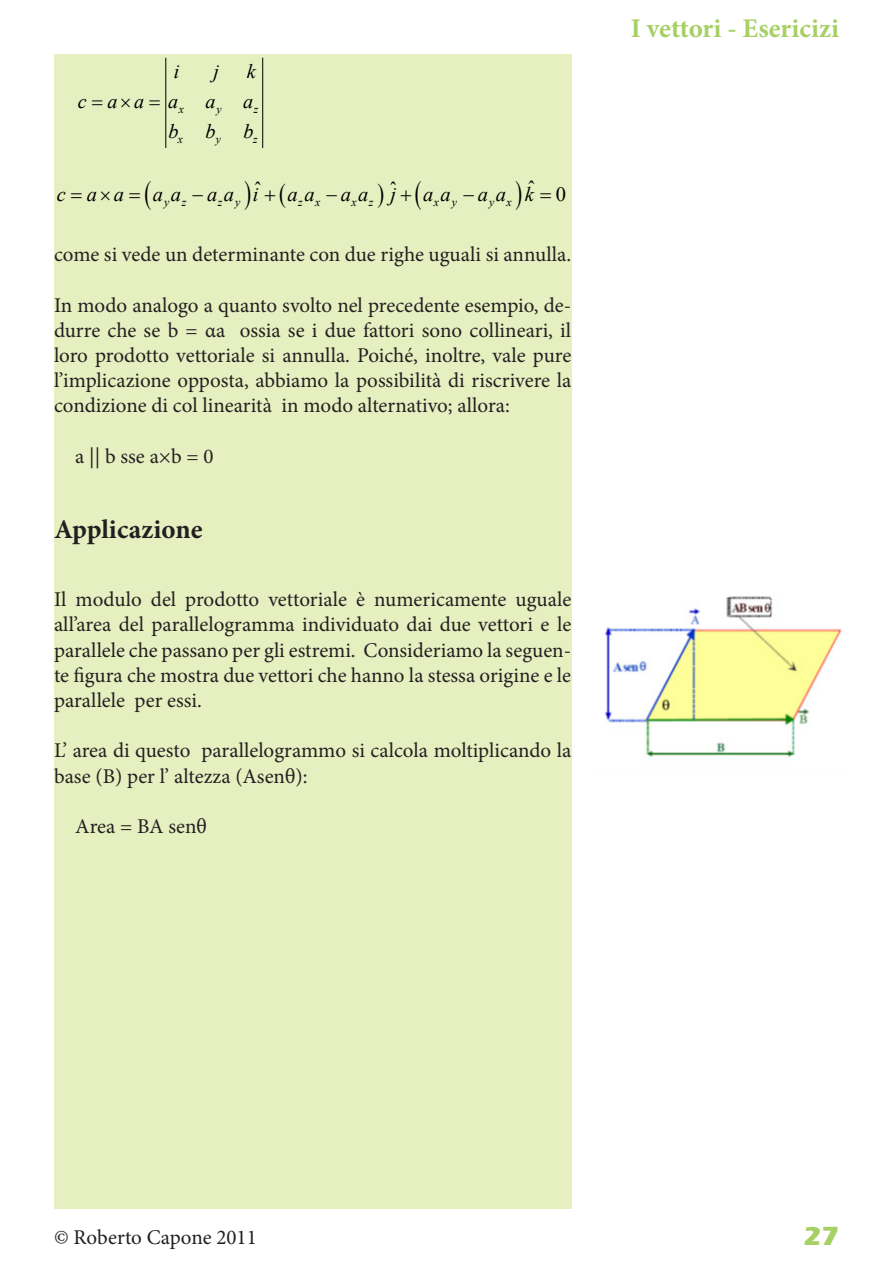
<style>
.page{position:relative;width:893px;height:1263px;background:#fff}
.page>*{position:absolute;margin:0;border:0;box-sizing:border-box;transform-origin:0 0}
.t1{font:700 27px "Minion Pro";color:#a6d064}
.t2{font:700 27px "Minion Pro";color:#231f20}
.t3{font:700 27px "Eras ITC";color:#a6d064}
.t4{font:21px/25.2px "Minion Pro";color:#231f20;text-align:justify}
.t5{font:italic 20.55px "Times New Roman";letter-spacing:.38em;color:#000}
.t6{font:20.55px "Times New Roman";color:#000}
.t7{font:italic 20.1px "Times New Roman";color:#000}
.t8{font:italic 11.85px "Times New Roman";color:#000}
.t9{font:italic 11.7px "Times New Roman";color:#000}
</style>
<div class="page">
<div style="left:54px;top:54px;width:517px;height:1155px;background:#e5efc0"></div>
<hr style="left:165px;top:58px;width:1px;height:89px;background:#000">
<hr style="left:262px;top:58px;width:1px;height:89px;background:#000">
<img style="left:605px;top:596px;width:237px;height:161px">
<p class="t7" style="left:174px;top:57px;width:7px">i</p>
<p class="t7" style="left:213px;top:57px;width:7px">j</p>
<p class="t7" style="left:247px;top:57px;width:10px">k</p>
<p class="t7" style="left:78px;top:87px;width:102px">caa a</p>
<p class="t7" style="left:205px;top:87px;width:12px">a</p>
<p class="t7" style="left:243px;top:87px;width:12px">a</p>
<p class="t7" style="left:168px;top:118px;width:12px">b</p>
<p class="t7" style="left:206px;top:118px;width:12px">b</p>
<p class="t7" style="left:243px;top:118px;width:12px">b</p>
<p class="t9" style="left:179px;top:101px;width:7px">x</p>
<p class="t9" style="left:216px;top:101px;width:7px">y</p>
<p class="t9" style="left:254px;top:101px;width:6px">z</p>
<p class="t9" style="left:178px;top:131px;width:7px">x</p>
<p class="t9" style="left:216px;top:131px;width:7px">y</p>
<p class="t9" style="left:253px;top:131px;width:6px">z</p>
<p class="t6" style="left:254px;top:176px;width:8px">ˆ</p>
<p class="t6" style="left:390px;top:176px;width:8px">ˆ</p>
<p class="t6" style="left:528px;top:177px;width:39px">ˆ 0</p>
<p class="t5" style="left:57px;top:180px;width:69px">caa</p>
<p class="t5" style="left:153px;top:180px;width:30px">a a</p>
<p class="t5" style="left:192px;top:180px;width:68px">−aa i</p>
<p class="t5" style="left:288px;top:180px;width:29px">a a</p>
<p class="t5" style="left:326px;top:180px;width:72px">−aa j</p>
<p class="t5" style="left:423px;top:180px;width:29px">a a</p>
<p class="t5" style="left:463px;top:180px;width:72px">−aa k</p>
<p class="t8" style="left:164px;top:194px;width:24px">y z</p>
<p class="t8" style="left:218px;top:194px;width:24px">z y</p>
<p class="t8" style="left:298px;top:194px;width:24px">z x</p>
<p class="t8" style="left:352px;top:194px;width:23px">x z</p>
<p class="t8" style="left:434px;top:194px;width:25px">x y</p>
<p class="t8" style="left:489px;top:194px;width:24px">y x</p>
<p class="t4" style="left:54px;top:242px;width:519px">come si vede un determinante con due righe uguali si annulla.</p>
<p class="t4" style="left:54px;top:292px;width:519px">In modo analogo a quanto svolto nel precedente esempio, de&shy;durre che se b = αa ossia se i due fattori sono collineari, il loro prodotto vettoriale si annulla. Poiché, inoltre, vale pure l’implicazione opposta, abbiamo la possibilità di riscrivere la condizione di col linearità in modo alternativo; allora:</p>
<p class="t4" style="left:75px;top:444px;width:140px">a || b sse a×b = 0</p>
<p class="t2" style="left:54px;top:510px;width:150px">Applicazione</p>
<p class="t4" style="left:54px;top:587px;width:519px">Il modulo del prodotto vettoriale è numericamente uguale all’area del parallelogramma individuato dai due vettori e le parallele che passano per gli estremi. Consideriamo la seguen&shy;te figura che mostra due vettori che hanno la stessa origine e le parallele per essi.</p>
<p class="t4" style="left:54px;top:738px;width:519px">L’ area di questo parallelogrammo si calcola moltiplicando la base (B) per l’ altezza (Asenθ):</p>
<p class="t4" style="left:75px;top:814px;width:133px">Area = BA senθ</p>
<p class="t1" style="left:631px;top:9px;width:210px">I vettori - Esericizi</p>
<p class="t4" style="left:54px;top:1224px;width:204px">© Roberto Capone 2011</p>
<p class="t3" style="left:804px;top:1221px;width:37px">27</p>
</div>
